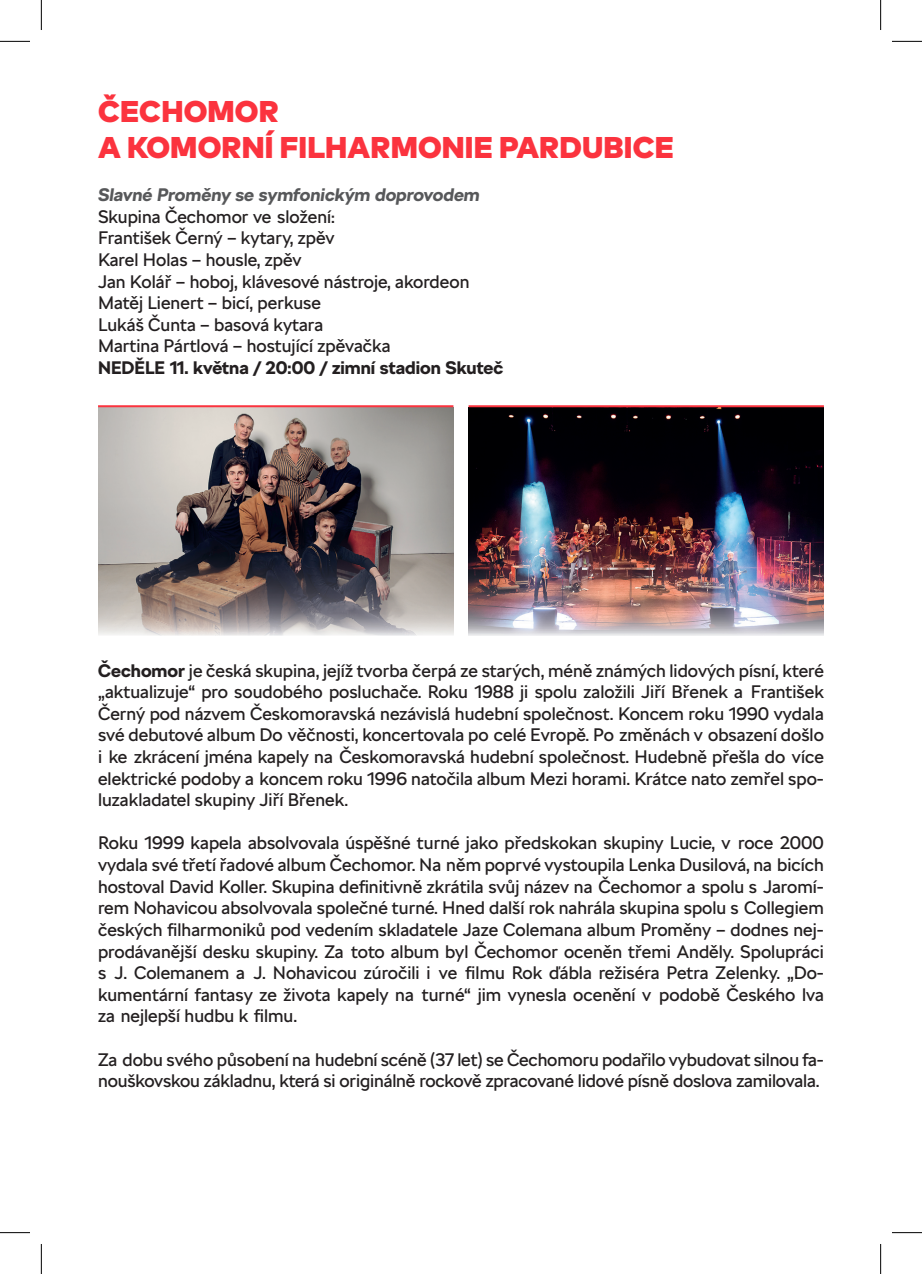
<style>
.page{position:relative;width:922px;height:1274px;background:#fff}
.page>*{position:absolute;margin:0;border:0;box-sizing:border-box;transform-origin:0 0}
.t1{font:900 30px/36px "Mark Pro";letter-spacing:.005em;color:#fb333e}
.t2{font:18px/21.6px "SKODA Next";color:#231f20}
.t3{font:700 18px "SKODA Next";color:#231f20}
.t4{font:italic 700 18px "SKODA Next";color:#57585a}
.s1{font-weight:700}
</style>
<div class="page">
<img style="left:98px;top:407px;width:355px;height:229px">
<img style="left:468px;top:407px;width:356px;height:229px">
<hr style="left:98px;top:405px;width:355px;height:2px;background:#fb333e">
<hr style="left:468px;top:405px;width:356px;height:2px;background:#fb333e">
<hr style="left:0;top:41px;width:30px;height:1px;background:#000">
<hr style="left:892px;top:41px;width:30px;height:1px;background:#000">
<hr style="left:0;top:1232px;width:30px;height:1px;background:#000">
<hr style="left:892px;top:1232px;width:30px;height:1px;background:#000">
<hr style="left:41px;top:0;width:1px;height:30px;background:#000">
<hr style="left:41px;top:1243px;width:1px;height:30px;background:#000">
<hr style="left:880px;top:0;width:1px;height:30px;background:#000">
<hr style="left:880px;top:1243px;width:1px;height:30px;background:#000">
<h1 class="t1" style="left:98px;top:91px;width:577px">ČECHOMOR<br>A KOMORNÍ FILHARMONIE PARDUBICE</h1>
<p class="t4" style="left:98px;top:184px;width:383px">Slavné Proměny se symfonickým doprovodem</p>
<p class="t2" style="left:98px;top:205px;width:373px">Skupina Čechomor ve složení:<br>František Černý – kytary, zpěv<br>Karel Holas – housle, zpěv<br>Jan Kolář – hoboj, klávesové nástroje, akordeon<br>Matěj Lienert – bicí, perkuse<br>Lukáš Čunta – basová kytara<br>Martina Pártlová – hostující zpěvačka</p>
<p class="t3" style="left:98px;top:357px;width:407px">NEDĚLE 11. května / 20:00 / zimní stadion Skuteč</p>
<p class="t2" style="left:98px;top:659px;width:727px;text-align:justify"><span class="s1">Čechomor</span> je česká skupina, jejíž tvorba čerpá ze starých, méně známých lidových písní, které „aktualizuje“ pro soudobého posluchače. Roku 1988 ji spolu založili Jiří Břenek a František Černý pod názvem Českomoravská nezávislá hudební společnost. Koncem roku 1990 vydala své debutové album Do věčnosti, koncertovala po celé Evropě. Po změnách v obsazení došlo i ke zkrácení jména kapely na Českomoravská hudební společnost. Hudebně přešla do více elektrické podoby a koncem roku 1996 natočila album Mezi horami. Krátce nato zemřel spo&shy;luzakladatel skupiny Jiří Břenek.</p>
<p class="t2" style="left:98px;top:832px;width:727px;text-align:justify">Roku 1999 kapela absolvovala úspěšné turné jako předskokan skupiny Lucie, v roce 2000 vydala své třetí řadové album Čechomor. Na něm poprvé vystoupila Lenka Dusilová, na bicích hostoval David Koller. Skupina definitivně zkrátila svůj název na Čechomor a spolu s Jaromí&shy;rem Nohavicou absolvovala společné turné. Hned další rok nahrála skupina spolu s Collegiem českých filharmoniků pod vedením skladatele Jaze Colemana album Proměny – dodnes nej&shy;prodávanější desku skupiny. Za toto album byl Čechomor oceněn třemi Anděly. Spolupráci s J. Colemanem a J. Nohavicou zúročili i ve filmu Rok ďábla režiséra Petra Zelenky. „Do&shy;kumentární fantasy ze života kapely na turné“ jim vynesla ocenění v podobě Českého lva za nejlepší hudbu k filmu.</p>
<p class="t2" style="left:98px;top:1048px;width:727px">Za dobu svého působení na hudební scéně (37 let) se Čechomoru podařilo vybudovat silnou fa&shy;nouškovskou základnu, která si originálně rockově zpracované lidové písně doslova zamilovala.</p>
</div>
